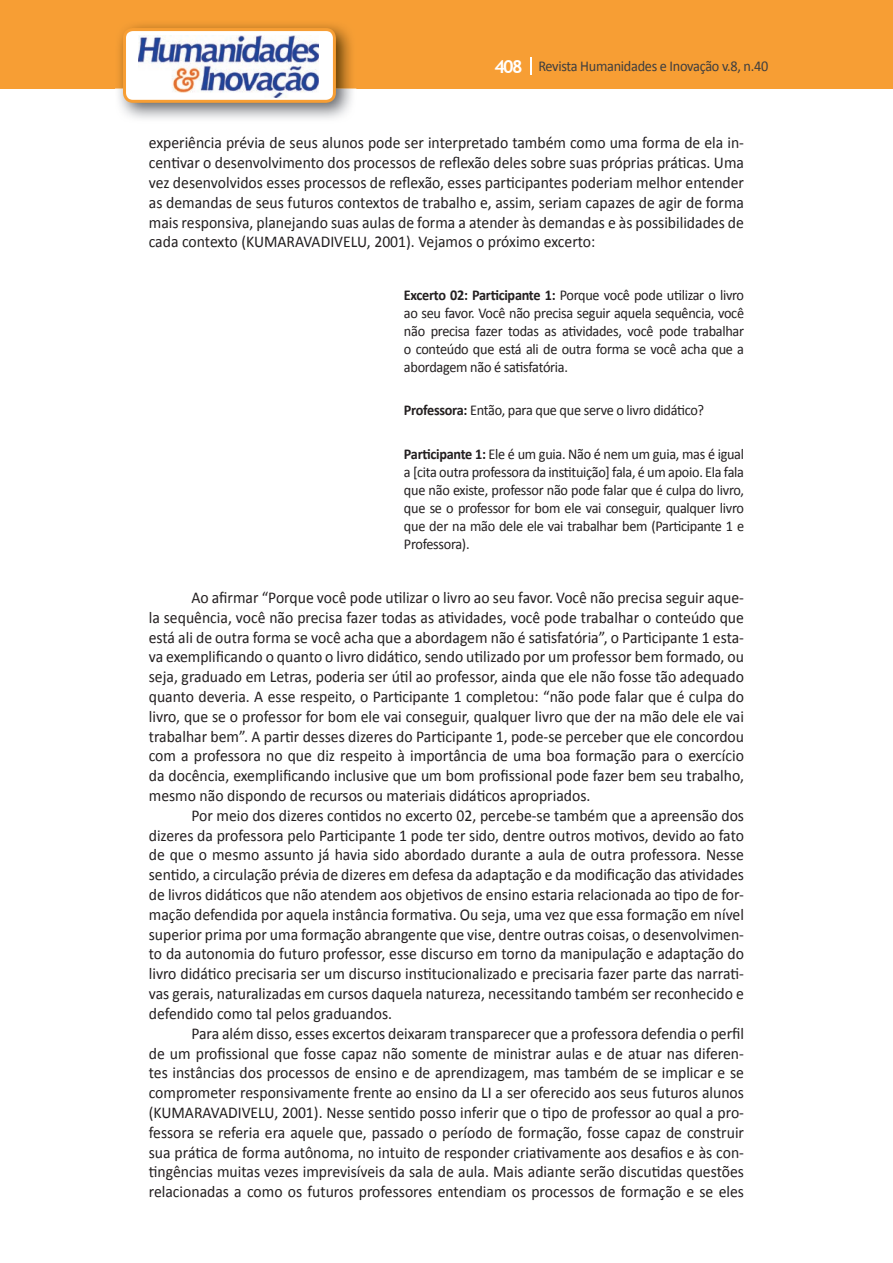
<style>
.page{position:relative;width:893px;height:1263px;background:#fff}
.page>*{position:absolute;margin:0;border:0;box-sizing:border-box;transform-origin:0 0}
.t1{font:16.5px/19.8px "Calibri";color:#231f20;text-align:justify;scale:.95 1}
.t2{font:15px/18px "Calibri";letter-spacing:-.02em;color:#231f20;text-align:justify;scale:.95 1}
.t3{font:15px "Calibri";letter-spacing:-.02em;color:#3e3e3f;scale:.95 1}
.s1{font-family:"Trebuchet MS";font-weight:700;font-size:18px;color:#fff}
.s2{font-weight:700}
</style>
<div class="page">
<div style="left:0;top:0;width:893px;height:88px;background:#f79e34"></div>
<svg style="left:530px;top:57px;width:2px;height:18px"></svg>
<img style="left:115px;top:24px;width:241px;height:95px">
<svg style="left:123px;top:28px;width:213px;height:75px"></svg>
<p class="t3" style="left:495px;top:57px;width:290px"><span class="s1">408</span> Revista Humanidades e Inovação v.8, n.40</p>
<p class="t1" style="left:149px;top:133px;width:628px">experiência prévia de seus alunos pode ser interpretado também como uma forma de ela in&shy;centivar o desenvolvimento dos processos de reflexão deles sobre suas próprias práticas. Uma vez desenvolvidos esses processos de reflexão, esses participantes poderiam melhor entender as demandas de seus futuros contextos de trabalho e, assim, seriam capazes de agir de forma mais responsiva, planejando suas aulas de forma a atender às demandas e às possibilidades de cada contexto (KUMARAVADIVELU, 2001). Vejamos o próximo excerto:</p>
<p class="t2" style="left:404px;top:286px;width:360px"><span class="s2">Excerto 02: Participante 1:</span> Porque você pode utilizar o livro ao seu favor. Você não precisa seguir aquela sequência, você não precisa fazer todas as atividades, você pode trabalhar o conteúdo que está ali de outra forma se você acha que a abordagem não é satisfatória.</p>
<p class="t2" style="left:404px;top:401px;width:318px"><span class="s2">Professora:</span> Então, para que que serve o livro didático?</p>
<p class="t2" style="left:404px;top:445px;width:360px"><span class="s2">Participante 1:</span> Ele é um guia. Não é nem um guia, mas é igual a [cita outra professora da instituição] fala, é um apoio. Ela fala que não existe, professor não pode falar que é culpa do livro, que se o professor for bom ele vai conseguir, qualquer livro que der na mão dele ele vai trabalhar bem (Participante 1 e Professora).</p>
<p class="t1" style="left:149px;top:588px;width:628px;text-indent:43px">Ao afirmar “Porque você pode utilizar o livro ao seu favor. Você não precisa seguir aque&shy;la sequência, você não precisa fazer todas as atividades, você pode trabalhar o conteúdo que está ali de outra forma se você acha que a abordagem não é satisfatória”, o Participante 1 esta&shy;va exemplificando o quanto o livro didático, sendo utilizado por um professor bem formado, ou seja, graduado em Letras, poderia ser útil ao professor, ainda que ele não fosse tão adequado quanto deveria. A esse respeito, o Participante 1 completou: “não pode falar que é culpa do livro, que se o professor for bom ele vai conseguir, qualquer livro que der na mão dele ele vai trabalhar bem”. A partir desses dizeres do Participante 1, pode-se perceber que ele concordou com a professora no que diz respeito à importância de uma boa formação para o exercício da docência, exemplificando inclusive que um bom profissional pode fazer bem seu trabalho, mesmo não dispondo de recursos ou materiais didáticos apropriados.</p>
<p class="t1" style="left:149px;top:805px;width:628px;text-indent:43px">Por meio dos dizeres contidos no excerto 02, percebe-se também que a apreensão dos dizeres da professora pelo Participante 1 pode ter sido, dentre outros motivos, devido ao fato de que o mesmo assunto já havia sido abordado durante a aula de outra professora. Nesse sentido, a circulação prévia de dizeres em defesa da adaptação e da modificação das atividades de livros didáticos que não atendem aos objetivos de ensino estaria relacionada ao tipo de for&shy;mação defendida por aquela instância formativa. Ou seja, uma vez que essa formação em nível superior prima por uma formação abrangente que vise, dentre outras coisas, o desenvolvimen&shy;to da autonomia do futuro professor, esse discurso em torno da manipulação e adaptação do livro didático precisaria ser um discurso institucionalizado e precisaria fazer parte das narrati&shy;vas gerais, naturalizadas em cursos daquela natureza, necessitando também ser reconhecido e defendido como tal pelos graduandos.</p>
<p class="t1" style="left:149px;top:1023px;width:628px;text-indent:43px">Para além disso, esses excertos deixaram transparecer que a professora defendia o perfil de um profissional que fosse capaz não somente de ministrar aulas e de atuar nas diferen&shy;tes instâncias dos processos de ensino e de aprendizagem, mas também de se implicar e se comprometer responsivamente frente ao ensino da LI a ser oferecido aos seus futuros alunos (KUMARAVADIVELU, 2001). Nesse sentido posso inferir que o tipo de professor ao qual a pro&shy;fessora se referia era aquele que, passado o período de formação, fosse capaz de construir sua prática de forma autônoma, no intuito de responder criativamente aos desafios e às con&shy;tingências muitas vezes imprevisíveis da sala de aula. Mais adiante serão discutidas questões relacionadas a como os futuros professores entendiam os processos de formação e se eles</p>
</div>
